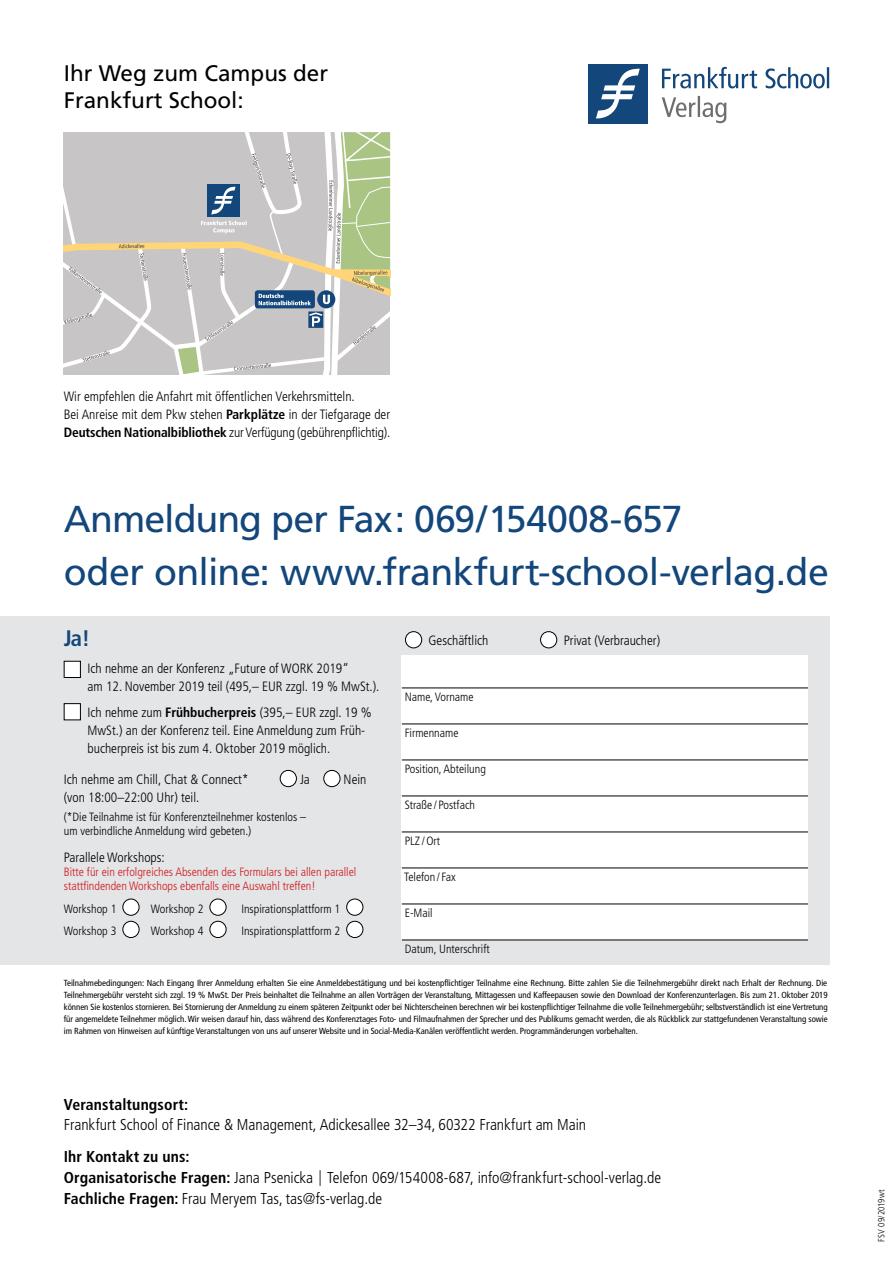
<style>
.page{position:relative;width:893px;height:1263px;background:#fff}
.page>*{position:absolute;margin:0;border:0;box-sizing:border-box;transform-origin:0 0}
.t1{font:37.5px/53.1px "Frutiger LT";letter-spacing:-.015em;color:#13467a}
.t2{font:22.5px/27px "Frutiger LT";color:#000}
.t3{font:700 condensed 22.5px "Frutiger LT";color:#13467a}
.t4{font:300 condensed 15.75px/21px "Frutiger LT";color:#000}
.t5{font:700 condensed 15.75px "Frutiger LT";letter-spacing:.005em;color:#000}
.t6{font:300 condensed 13.5px/18px "Frutiger LT";color:#000}
.t7{font:300 condensed 12px/14.4px "Frutiger LT";color:#000}
.t8{font:300 condensed 12px/14.4px "Frutiger LT";color:#ce171e}
.t9{font:300 condensed 9px "Frutiger LT";letter-spacing:.025em;color:#000}
.t10{font:condensed 8.85px/12px "Frutiger LT";letter-spacing:-.005em;color:#000;text-align:justify}
.s1{font-weight:700}
</style>
<div class="page">
<div style="left:588px;top:64px;width:60px;height:59px;background:#13467a"></div>
<svg style="left:596px;top:68px;width:44px;height:51px"></svg>
<svg style="left:662px;top:96px;width:64px;height:27px"></svg>
<svg style="left:662px;top:67px;width:167px;height:21px"></svg>
<div style="left:0;top:617px;width:829px;height:348px;background:#e4e5e6"></div>
<div style="left:64px;top:661px;width:16px;height:16px;background:#fff"></div>
<div style="left:64px;top:661px;width:17px;height:17px;border:1px solid #000"></div>
<div style="left:64px;top:704px;width:16px;height:16px;background:#fff"></div>
<div style="left:64px;top:703px;width:17px;height:17px;border:1px solid #000"></div>
<div style="left:280px;top:770px;width:16px;height:17px;background:#fff;border-radius:50%"></div>
<div style="left:280px;top:770px;width:17px;height:17px;border:1px solid #000;border-radius:50%"></div>
<div style="left:324px;top:770px;width:16px;height:17px;background:#fff;border-radius:50%"></div>
<div style="left:323px;top:770px;width:17px;height:17px;border:1px solid #000;border-radius:50%"></div>
<div style="left:123px;top:899px;width:16px;height:16px;background:#fff;border-radius:50%"></div>
<div style="left:122px;top:899px;width:17px;height:17px;border:1px solid #000;border-radius:50%"></div>
<div style="left:210px;top:899px;width:16px;height:16px;background:#fff;border-radius:50%"></div>
<div style="left:209px;top:899px;width:17px;height:17px;border:1px solid #000;border-radius:50%"></div>
<div style="left:347px;top:899px;width:16px;height:16px;background:#fff;border-radius:50%"></div>
<div style="left:346px;top:899px;width:17px;height:17px;border:1px solid #000;border-radius:50%"></div>
<div style="left:123px;top:921px;width:16px;height:16px;background:#fff;border-radius:50%"></div>
<div style="left:122px;top:921px;width:17px;height:17px;border:1px solid #000;border-radius:50%"></div>
<div style="left:210px;top:921px;width:16px;height:16px;background:#fff;border-radius:50%"></div>
<div style="left:209px;top:921px;width:17px;height:17px;border:1px solid #000;border-radius:50%"></div>
<div style="left:347px;top:921px;width:16px;height:16px;background:#fff;border-radius:50%"></div>
<div style="left:346px;top:921px;width:17px;height:17px;border:1px solid #000;border-radius:50%"></div>
<div style="left:402px;top:655px;width:406px;height:285px;background:#fff"></div>
<hr style="left:402px;top:687px;width:406px;height:1px;background:#000">
<hr style="left:402px;top:723px;width:406px;height:1px;background:#000">
<hr style="left:402px;top:759px;width:406px;height:1px;background:#000">
<hr style="left:402px;top:795px;width:406px;height:1px;background:#000">
<hr style="left:402px;top:831px;width:406px;height:1px;background:#000">
<hr style="left:402px;top:867px;width:406px;height:1px;background:#000">
<hr style="left:402px;top:903px;width:406px;height:1px;background:#000">
<hr style="left:402px;top:939px;width:406px;height:1px;background:#000">
<div style="left:405px;top:632px;width:17px;height:16px;background:#fff;border-radius:50%"></div>
<div style="left:405px;top:631px;width:17px;height:17px;border:1px solid #000;border-radius:50%"></div>
<div style="left:541px;top:632px;width:16px;height:16px;background:#fff;border-radius:50%"></div>
<div style="left:540px;top:631px;width:17px;height:17px;border:1px solid #000;border-radius:50%"></div>
<svg style="left:64px;top:133px;width:326px;height:242px;background:#c5c6bf"></svg>
<h2 class="t2" style="left:64px;top:59px;width:266px">Ihr Weg zum Campus der<br>Frankfurt School:</h2>
<h3 class="t6" style="left:64px;top:388px;width:328px">Wir empfehlen die Anfahrt mit öffentlichen Verkehrsmitteln.<br>Bei Anreise mit dem Pkw stehen <span class="s1">Parkplätze</span> in der Tiefgarage der<br><span class="s1">Deutschen Nationalbibliothek</span> zur Verfügung (gebührenpflichtig).</h3>
<h1 class="t1" style="left:64px;top:492px;width:767px">Anmeldung per Fax: 069/154008-657<br>oder online: www.frankfurt-school-verlag.de</h1>
<h2 class="t3" style="left:64px;top:625px;width:28px">Ja!</h2>
<h3 class="t6" style="left:88px;top:659px;width:293px">Ich nehme an der Konferenz „Future of WORK 2019“<br>am 12. November 2019 teil (495,– EUR zzgl. 19 % MwSt.).</h3>
<h3 class="t6" style="left:88px;top:704px;width:286px">Ich nehme zum <span class="s1">Frühbucherpreis</span> (395,– EUR zzgl. 19 %<br>MwSt.) an der Konferenz teil. Eine Anmeldung zum Früh&shy;bucherpreis ist bis zum 4. Oktober 2019 möglich.</h3>
<h3 class="t6" style="left:64px;top:770px;width:186px">Ich nehme am Chill, Chat &amp; Connect*</h3>
<h3 class="t6" style="left:300px;top:770px;width:11px">Ja</h3>
<h3 class="t6" style="left:344px;top:770px;width:24px">Nein</h3>
<h3 class="t6" style="left:64px;top:788px;width:137px">(von 18:00–22:00 Uhr) teil.</h3>
<h3 class="t7" style="left:64px;top:809px;width:244px">(*Die Teilnahme ist für Konferenzteilnehmer kostenlos – um verbindliche Anmeldung wird gebeten.)</h3>
<h3 class="t6" style="left:64px;top:848px;width:103px">Parallele Workshops:</h3>
<h3 class="t8" style="left:64px;top:865px;width:294px">Bitte für ein erfolgreiches Absenden des Formulars bei allen parallel stattfindenden Workshops ebenfalls eine Auswahl treffen!</h3>
<h3 class="t7" style="left:64px;top:901px;width:54px">Workshop 1</h3>
<h3 class="t7" style="left:151px;top:901px;width:54px">Workshop 2</h3>
<h3 class="t7" style="left:241px;top:901px;width:100px">Inspirationsplattform 1</h3>
<h3 class="t7" style="left:64px;top:924px;width:54px">Workshop 3</h3>
<h3 class="t7" style="left:151px;top:924px;width:54px">Workshop 4</h3>
<h3 class="t7" style="left:241px;top:924px;width:100px">Inspirationsplattform 2</h3>
<h3 class="t6" style="left:429px;top:632px;width:61px">Geschäftlich</h3>
<h3 class="t6" style="left:564px;top:632px;width:98px">Privat (Verbraucher)</h3>
<h3 class="t7" style="left:405px;top:690px;width:70px">Name, Vorname</h3>
<h3 class="t7" style="left:405px;top:726px;width:55px">Firmenname</h3>
<h3 class="t7" style="left:405px;top:762px;width:83px">Position, Abteilung</h3>
<h3 class="t7" style="left:405px;top:798px;width:72px">Straße / Postfach</h3>
<h3 class="t7" style="left:405px;top:834px;width:37px">PLZ /Ort</h3>
<h3 class="t7" style="left:404px;top:870px;width:53px">Telefon / Fax</h3>
<h3 class="t7" style="left:405px;top:906px;width:29px">E-Mail</h3>
<h3 class="t7" style="left:405px;top:942px;width:87px">Datum, Unterschrift</h3>
<p class="t10" style="left:64px;top:977px;width:765px">Teilnahmebedingungen: Nach Eingang Ihrer Anmeldung erhalten Sie eine Anmeldebestätigung und bei kostenpflichtiger Teilnahme eine Rechnung. Bitte zahlen Sie die Teilnehmergebühr direkt nach Erhalt der Rechnung. Die Teilnehmergebühr versteht sich zzgl. 19 % MwSt. Der Preis beinhaltet die Teilnahme an allen Vorträgen der Veranstaltung, Mittagessen und Kaffeepausen sowie den Download der Konferenzunterlagen. Bis zum 21. Oktober 2019 können Sie kostenlos stornieren. Bei Stornierung der Anmeldung zu einem späteren Zeitpunkt oder bei Nichterscheinen berechnen wir bei kostenpflichtiger Teilnahme die volle Teilnehmergebühr; selbstverständlich ist eine Vertretung für angemeldete Teilnehmer möglich. Wir weisen darauf hin, dass während des Konferenztages Foto- und Filmaufnahmen der Sprecher und des Publikums gemacht werden, die als Rückblick zur stattgefundenen Veranstaltung sowie im Rahmen von Hinweisen auf künftige Veranstaltungen von uns auf unserer Website und in Social-Media-Kanälen veröffentlicht werden. Programmänderungen vorbehalten.</p>
<h3 class="t5" style="left:64px;top:1095px;width:126px">Veranstaltungsort:</h3>
<h3 class="t4" style="left:64px;top:1115px;width:524px">Frankfurt School of Finance &amp; Management, Adickesallee 32–34, 60322 Frankfurt am Main</h3>
<h3 class="t4" style="left:64px;top:1146px;width:599px"><span class="s1">Ihr Kontakt zu uns:<br>Organisatorische Fragen:</span> Jana Psenicka | Telefon 069/154008-687, info@frankfurt-school-verlag.de<br><span class="s1">Fachliche Fragen:</span> Frau Meryem Tas, tas@fs-verlag.de</h3>
<p class="t9" style="left:876px;top:1242px;width:54px;rotate:-90deg">FSV 09/2019wt</p>
</div>
